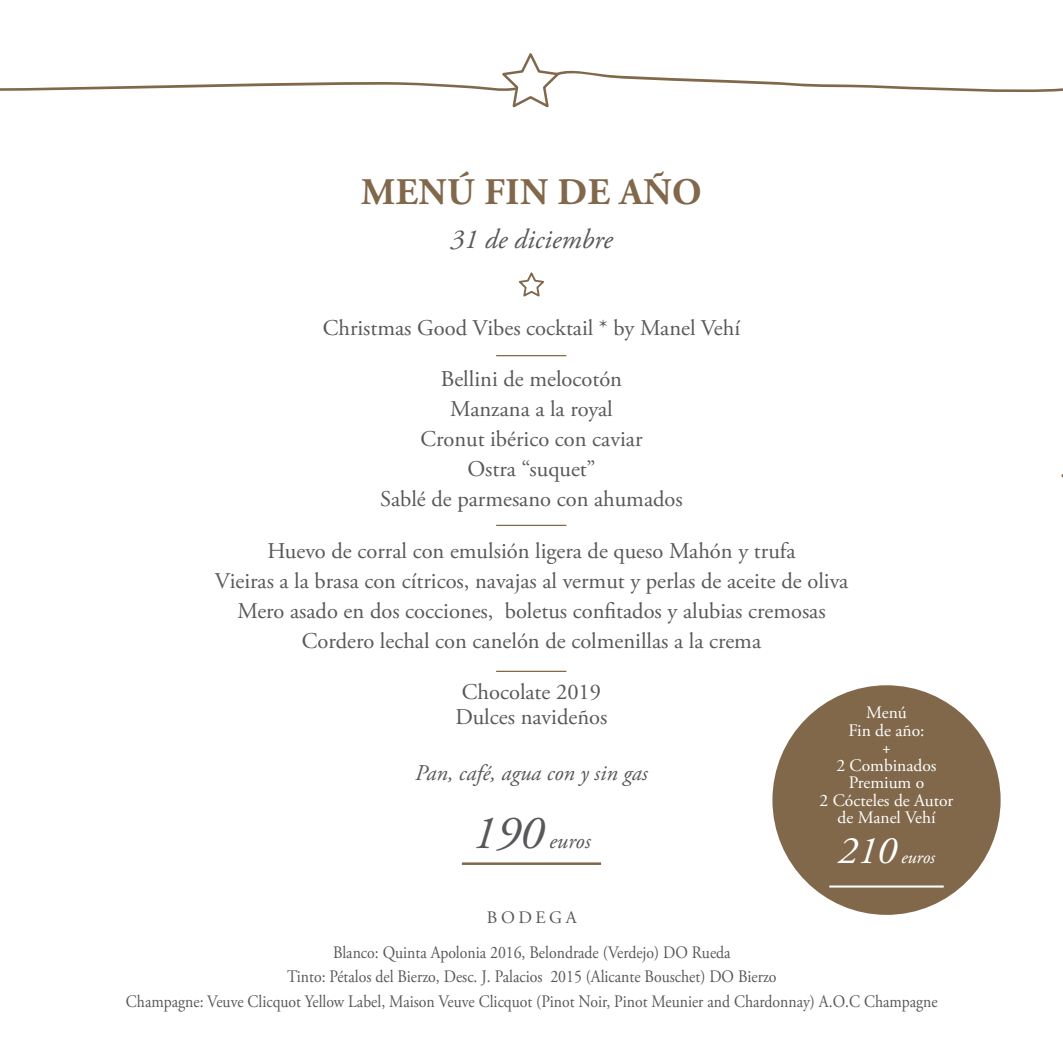
<style>
.page{position:relative;width:1063px;height:1063px;background:#fff}
.page>*{position:absolute;margin:0;border:0;box-sizing:border-box;transform-origin:0 0}
.t1{font:700 37.5px "Adobe Garamond Pro";letter-spacing:.015em;color:#81684b}
.t2{font:italic 27.5px "Adobe Garamond Pro";color:#57585a}
.t3{font:22.5px/30px "Adobe Garamond Pro";color:#57585a;text-align:center}
.t4{font:italic 22.5px "Adobe Garamond Pro";color:#57585a}
.t5{font:italic 18.5px "Adobe Garamond Pro";color:#fff}
.t6{font:17.5px/24.5px "Adobe Garamond Pro";color:#57585a;text-align:center;scale:.9 1}
.t7{font:17.5px/17.5px "Adobe Garamond Pro";color:#fff;text-align:center}
.t8{font:17.5px/35px "Adobe Garamond Pro";color:#57585a;text-align:center}
.s1{font-size:47.5px}
.s2{font-size:39px}
</style>
<div class="page">
<svg style="left:519px;top:272px;width:25px;height:25px"></svg>
<hr style="left:497px;top:355px;width:69px;height:1px;background:#81684b">
<hr style="left:497px;top:525px;width:69px;height:1px;background:#81684b">
<hr style="left:497px;top:671px;width:69px;height:1px;background:#81684b">
<hr style="left:463px;top:862px;width:137px;height:3px;background:#81684b">
<svg style="left:0;top:53px;width:1063px;height:55px"></svg>
<div style="left:772px;top:685px;width:229px;height:230px;background:#81684b;border-radius:50%"></div>
<hr style="left:830px;top:886px;width:113px;height:2px;background:#fff">
<h1 class="t1" style="left:361px;top:171px;width:342px">MENÚ FIN DE AÑO</h1>
<p class="t2" style="left:450px;top:223px;width:164px">31 de diciembre</p>
<p class="t3" style="left:323px;top:314px;width:419px">Christmas Good Vibes cocktail * by Manel Vehí</p>
<p class="t3" style="left:380px;top:365px;width:304px">Bellini de melocotón<br>Manzana a la royal<br>Cronut ibérico con caviar<br>Ostra “suquet”<br>Sablé de parmesano con ahumados</p>
<p class="t3" style="left:215px;top:536px;width:635px">Huevo de corral con emulsión ligera de queso Mahón y trufa<br>Vieiras a la brasa con cítricos, navajas al vermut y perlas de aceite de oliva Mero asado en dos cocciones, boletus confitados y alubias cremosas Cordero lechal con canelón de colmenillas a la crema</p>
<p class="t3" style="left:456px;top:680px;width:153px;line-height:25px;text-align:left">Chocolate 2019<br>Dulces navideños</p>
<p class="t4" style="left:415px;top:760px;width:234px">Pan, café, agua con y sin gas</p>
<p class="t4" style="left:472px;top:827px;width:120px"><span class="s1">190</span> euros</p>
<p class="t7" style="left:820px;top:705px;width:135px">Menú<br>Fin de año:<br>+<br>2 Combinados<br>Premium o<br>2 Cócteles de Autor de Manel Vehí</p>
<p class="t5" style="left:838px;top:846px;width:99px"><span class="s2">210</span> euros</p>
<p class="t8" style="left:333px;top:900px;width:399px">BODEGA<br>Blanco: Quinta Apolonia 2016, Belondrade (Verdejo) DO Rueda</p>
<p class="t6" style="left:126px;top:965px;width:904px">Tinto: Pétalos del Bierzo, Desc. J. Palacios 2015 (Alicante Bouschet) DO Bierzo<br>Champagne: Veuve Clicquot Yellow Label, Maison Veuve Clicquot (Pinot Noir, Pinot Meunier and Chardonnay) A.O.C Champagne</p>
</div>
